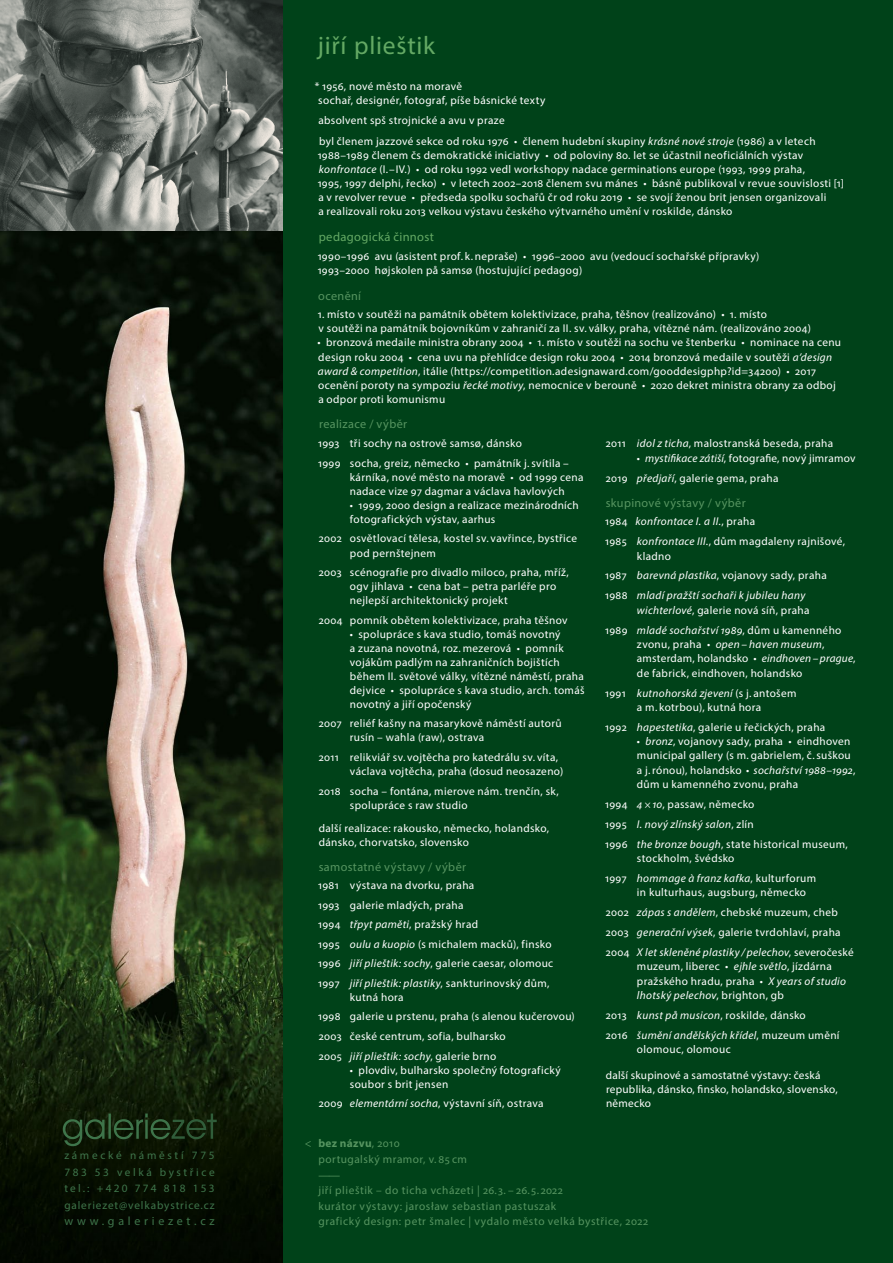
<style>
.page{position:relative;width:893px;height:1263px;background:#fff}
.page>*{position:absolute;margin:0;border:0;box-sizing:border-box;transform-origin:0 0}
.t1{font:25.5px "Myriad Pro";letter-spacing:.03em;color:#64a964}
.t2{font:12.6px "Myriad Pro";letter-spacing:.025em;color:#64a964}
.t3{font:12.15px "Myriad Pro";letter-spacing:.03em;color:#569460}
.t4{font:12px "Myriad Pro";letter-spacing:.31em;color:#3e744a}
.t5{font:11.4px/15.5px "Myriad Pro";letter-spacing:.05em;color:#569460}
.t6{font:11.25px/14px "Myriad Pro";letter-spacing:.03em;color:#fff}
.t7{font:11.25px/16.5px "Myriad Pro";letter-spacing:.08em;color:#3e744a;text-align:justify}
.t8{font:italic 11.25px/20px "Myriad Pro";letter-spacing:.03em;color:#fff}
.s1{font-style:italic}
.s2{font-weight:700}
.s3{font-style:normal}
.s4{font-style:italic;font-size:10.5px}
</style>
<div class="page">
<img style="left:0;top:0;width:284px;height:232px">
<img style="left:0;top:232px;width:284px;height:1031px">
<div style="left:284px;top:0;width:609px;height:1263px;background:#004219"></div>
<svg style="left:63px;top:1113px;width:154px;height:33px;background:#172c13"></svg>
<p class="t7" style="left:64px;top:1147px;width:152px">zámecké náměstí 775<br>783 53 velká bystřice tel.: +420 774 818 153 galeriezet@velkabystrice.cz</p>
<p class="t4" style="left:64px;top:1214px;width:152px">www.galeriezet.cz</p>
<h1 class="t1" style="left:318px;top:30px;width:119px">jiří plieštik</h1>
<p class="t6" style="left:318px;top:79px;width:229px;text-indent:-4px">* 1956, nové město na moravě<br>sochař, designér, fotograf, píše básnické texty</p>
<p class="t6" style="left:318px;top:110px;width:499px;line-height:20.4px">absolvent spš strojnické a avu v praze<br>byl členem jazzové sekce od roku 1976 • členem hudební skupiny <span class="s1">krásné nové stroje</span> (1986) a v letech</p>
<p class="t6" style="left:318px;top:148px;width:528px">1988–1989 členem čs demokratické iniciativy • od poloviny 80. let se účastnil neoficiálních výstav <span class="s1">konfrontace</span> (I.–IV.) • od roku 1992 vedl workshopy nadace germinations europe (1993, 1999 praha,<br>1995, 1997 delphi, řecko) • v letech 2002–2018 členem svu mánes • básně publikoval v revue souvislosti [1] a v revolver revue • předseda spolku sochařů čr od roku 2019 • se svojí ženou brit jensen organizovali<br>a realizovali roku 2013 velkou výstavu českého výtvarného umění v roskilde, dánsko</p>
<p class="t2" style="left:319px;top:229px;width:117px">pedagogická činnost</p>
<p class="t6" style="left:318px;top:249px;width:443px">1990–1996 avu (asistent prof. k. nepraše) • 1996–2000 avu (vedoucí sochařské přípravky)<br>1993–2000 højskolen på samsø (hostujující pedagog)</p>
<p class="t3" style="left:318px;top:288px;width:44px">ocenění</p>
<p class="t6" style="left:318px;top:307px;width:495px">1. místo v soutěži na památník obětem kolektivizace, praha, těšnov (realizováno) • 1. místo<br>v soutěži na památník bojovníkům v zahraničí za II. sv. války, praha, vítězné nám. (realizováno 2004)</p>
<p class="t6" style="left:317px;top:336px;width:525px">• bronzová medaile ministra obrany 2004 • 1. místo v soutěži na sochu ve štenberku • nominace na cenu design roku 2004 • cena uvu na přehlídce design roku 2004 • 2014 bronzová medaile v soutěži <span class="s1">a’design award &amp; competition</span>, itálie (https://competition.adesignaward.com/gooddesigphp?id=34200) • 2017 ocenění poroty na sympoziu <span class="s1">řecké motivy</span>, nemocnice v berouně • 2020 dekret ministra obrany za odboj a odpor proti komunismu</p>
<p class="t3" style="left:319px;top:417px;width:90px">realizace / výběr</p>
<p class="t6" style="left:318px;top:434px;width:252px;line-height:19.5px">1993 tři sochy na ostrově samsø, dánsko<br>1999 socha, greiz, německo • památník j.svítila –</p>
<p class="t6" style="left:350px;top:470px;width:235px">kárníka, nové město na moravě • od 1999 cena nadace vize 97 dagmar a václava havlových</p>
<p class="t6" style="left:350px;top:498px;width:230px">• 1999, 2000 design a realizace mezinárodních fotografických výstav, aarhus</p>
<p class="t6" style="left:350px;top:531px;width:229px;text-indent:-31px">2002 osvětlovací tělesa, kostel sv. vavřince, bystřice pod pernštejnem</p>
<p class="t6" style="left:350px;top:565px;width:220px;text-indent:-31px">2003 scénografie pro divadlo miloco, praha, mříž, ogv jihlava • cena bat – petra parléře pro nejlepší architektonický projekt</p>
<p class="t6" style="left:319px;top:613px;width:250px">2004 pomník obětem kolektivizace, praha těšnov</p>
<p class="t6" style="left:350px;top:627px;width:236px">• spolupráce s kava studio, tomáš novotný<br>a zuzana novotná, roz. mezerová • pomník vojákům padlým na zahraničních bojištích během II. světové války, vítězné náměstí, praha dejvice • spolupráce s kava studio, arch. tomáš novotný a jiří opočenský</p>
<p class="t6" style="left:350px;top:716px;width:213px;text-indent:-31px">2007 reliéf kašny na masarykově náměstí autorů rusín – wahla (raw), ostrava</p>
<p class="t6" style="left:350px;top:750px;width:215px;text-indent:-31px">2011 relikviář sv. vojtěcha pro katedrálu sv. víta, václava vojtěcha, praha (dosud neosazeno)</p>
<p class="t6" style="left:350px;top:783px;width:210px;text-indent:-31px">2018 socha – fontána, mierove nám. trenčín, sk, spolupráce s raw studio</p>
<p class="t6" style="left:319px;top:821px;width:232px">další realizace: rakousko, německo, holandsko, dánsko, chorvatsko, slovensko</p>
<p class="t3" style="left:319px;top:859px;width:149px">samostatné výstavy / výběr</p>
<p class="t6" style="left:318px;top:875px;width:237px;line-height:19.5px">1981 výstava na dvorku, praha<br>1993 galerie mladých, praha<br>1994 <span class="s1">třpyt paměti</span>, pražský hrad<br>1995 <span class="s1">oulu a kuopio</span> (s michalem macků), finsko 1996 <span class="s1">jiří plieštik: sochy</span>, galerie caesar, olomouc 1997 <span class="s1">jiří plieštik: plastiky</span>, sankturinovský dům,</p>
<p class="t6" style="left:318px;top:987px;width:258px;line-height:19.5px;text-indent:32px">kutná hora<br>1998 galerie u prstenu, praha (s alenou kučerovou)<br>2003 české centrum, sofia, bulharsko<br>2005 <span class="s1">jiří plieštik: sochy</span>, galerie brno</p>
<p class="t6" style="left:350px;top:1063px;width:212px">• plovdiv, bulharsko společný fotografický soubor s brit jensen</p>
<p class="t6" style="left:319px;top:1096px;width:226px">2009 <span class="s1">elementární socha</span>, výstavní síň, ostrava</p>
<p class="t5" style="left:318px;top:1135px;width:150px;text-indent:-14px">&lt; <span class="s2">bez názvu</span>, 2010<br>portugalský mramor, v. 85 cm</p>
<p class="t6" style="left:606px;top:436px;width:229px">2011 <span class="s1">idol z ticha</span>, malostranská beseda, praha</p>
<p class="t6" style="left:606px;top:448px;width:251px;line-height:20px;text-indent:31px">• <span class="s1">mystifikace zátiší</span>, fotografie, nový jimramov<br>2019 <span class="s1">předjaří</span>, galerie gema, praha</p>
<p class="t3" style="left:606px;top:495px;width:141px">skupinové výstavy / výběr</p>
<p class="t6" style="left:605px;top:511px;width:241px;line-height:20px">1984 <span class="s1">konfrontace I. a II.</span>, praha<br>1985 <span class="s1">konfrontace III.</span>, dům magdaleny rajnišové,</p>
<p class="t8" style="left:605px;top:546px;width:223px;text-indent:32px"><span class="s3">kladno<br>1987</span> barevná plastika<span class="s3">, vojanovy sady, praha<br>1988</span> mladí pražští sochaři k jubileu hany</p>
<p class="t6" style="left:605px;top:600px;width:238px;line-height:20px;text-align:center"><span class="s1">wichterlové</span>, galerie nová síň, praha<br>1989 <span class="s1">mladé sochařství 1989</span>, dům u kamenného</p>
<p class="t6" style="left:637px;top:637px;width:220px;line-height:14.4px">zvonu, praha • <span class="s1">open – haven museum</span>, amsterdam, holandsko • <span class="s1">eindhoven – prague</span>, de fabrick, eindhoven, holandsko</p>
<p class="t6" style="left:605px;top:685px;width:193px;line-height:14.4px;text-align:center">1991 <span class="s1">kutnohorská zjevení</span> (s j. antošem a m. kotrbou), kutná hora</p>
<p class="t6" style="left:605px;top:720px;width:222px">1992 <span class="s1">hapestetika</span>, galerie u řečických, praha</p>
<p class="t6" style="left:637px;top:734px;width:220px;line-height:14.4px">• <span class="s1">bronz</span>, vojanovy sady, praha • eindhoven municipal gallery (s m. gabrielem, č.suškou a j.rónou), holandsko • <span class="s1">sochařství 1988–1992</span>, dům u kamenného zvonu, praha</p>
<p class="t6" style="left:605px;top:794px;width:244px;line-height:20px">1994 <span class="s1">4</span> <span class="s4">×</span> <span class="s1">10</span>, passaw, německo<br>1995 <span class="s1">I. nový zlínský salon</span>, zlín<br>1996 <span class="s1">the bronze bough</span>, state historical museum,</p>
<p class="t6" style="left:605px;top:848px;width:212px;line-height:20px;text-indent:32px">stockholm, švédsko<br>1997 <span class="s1">hommage à franz kafka</span>, kulturforum</p>
<p class="t6" style="left:606px;top:882px;width:249px;line-height:20px;text-indent:31px">in kulturhaus, augsburg, německo<br>2002 <span class="s1">zápas s andělem</span>, chebské muzeum, cheb 2003 <span class="s1">generační výsek</span>, galerie tvrdohlaví, praha 2004 <span class="s1">X let skleněné plastiky / pelechov</span>, severočeské</p>
<p class="t6" style="left:637px;top:959px;width:211px;line-height:14.4px">muzeum, liberec • <span class="s1">ejhle světlo</span>, jízdárna pražského hradu, praha • <span class="s1">X years of studio lhotský pelechov</span>, brighton, gb</p>
<p class="t6" style="left:606px;top:1005px;width:235px;line-height:20px">2013 <span class="s1">kunst på musicon</span>, roskilde, dánsko<br>2016 <span class="s1">šumění andělských křídel</span>, muzeum umění</p>
<p class="t6" style="left:637px;top:1042px;width:95px">olomouc, olomouc</p>
<p class="t6" style="left:606px;top:1067px;width:233px;line-height:14.4px">další skupinové a samostatné výstavy: česká republika, dánsko, finsko, holandsko, slovensko, německo</p>
<p class="t5" style="left:318px;top:1167px;width:331px">——<br>jiří plieštik – do ticha vcházeti | 26.3. – 26.5.2022<br>kurátor výstavy: jarosław sebastian pastuszak<br>grafický design: petr šmalec | vydalo město velká bystřice, 2022</p>
</div>
